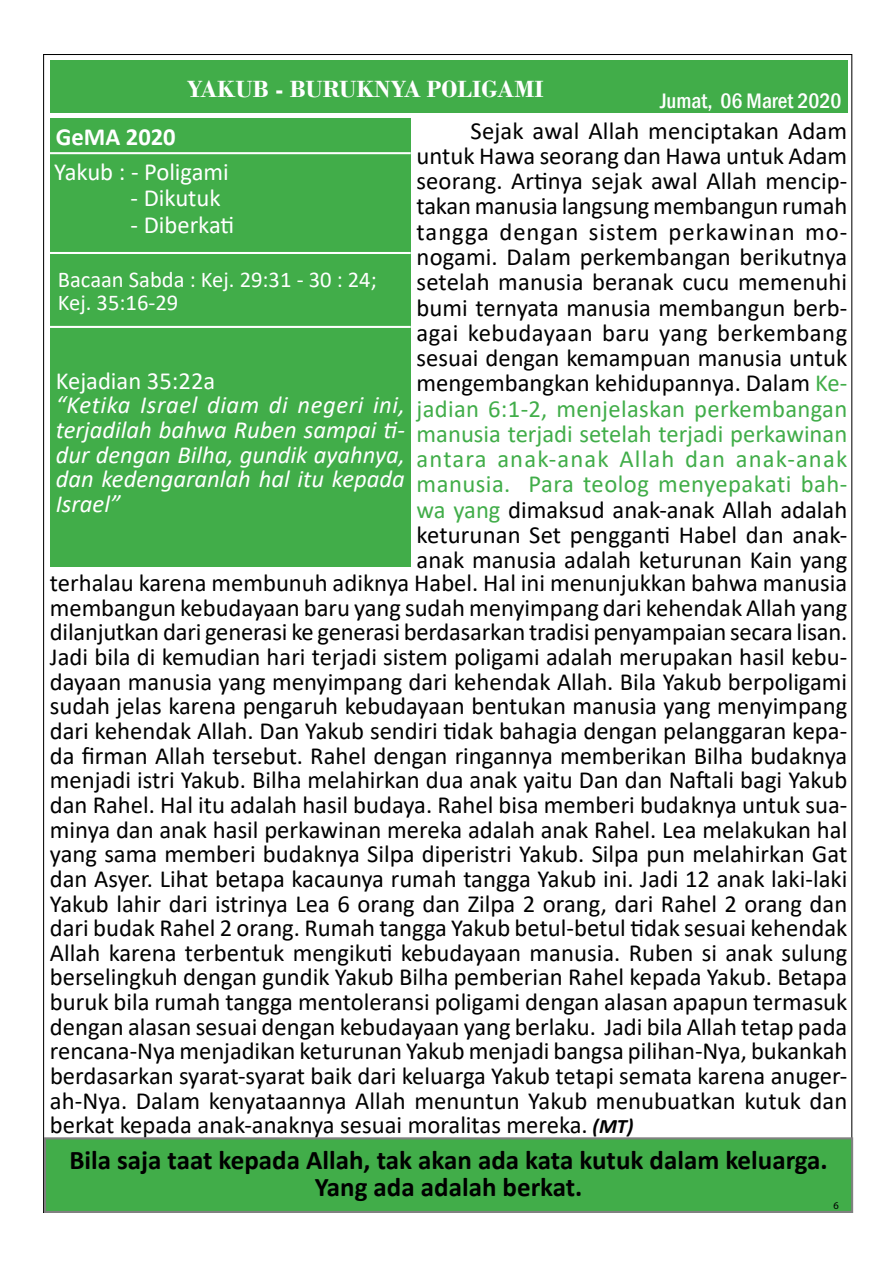
<style>
.page{position:relative;width:893px;height:1263px;background:#fff}
.page>*{position:absolute;margin:0;border:0;box-sizing:border-box;transform-origin:0 0}
.t1{font:700 27px/26.7px "Calibri";color:#000;text-align:center}
.t2{font:24.6px/24.6px "Calibri";color:#000;text-align:justify}
.t3{font:italic 24.6px/24.6px "Calibri";color:#fff;text-align:justify}
.t4{font:24.6px "Calibri";color:#fff}
.t5{font:700 24.6px "Bodoni";color:#fff}
.t6{font:700 24.6px "Calibri";color:#fff}
.t7{font:22.65px/22.6px "Calibri";color:#fff}
.t8{font:500 condensed 21.6px "Franklin Gothic";color:#fff}
.t9{font:10.5px "Myriad Pro";color:#000}
.s1{color:#41ad49}
.s2{font-weight:700;font-style:italic;font-size:20.55px}
</style>
<div class="page">
<div style="left:44px;top:1137px;width:809px;height:76px;background:#41ad49;border:2px solid #808080"></div>
<div style="left:50px;top:119px;width:361px;height:448px;background:#41ad49"></div>
<hr style="left:50px;top:252px;width:361px;height:2px;background:#fff">
<hr style="left:50px;top:326px;width:361px;height:2px;background:#fff">
<hr style="left:50px;top:152px;width:361px;height:2px;background:#fff">
<div style="left:50px;top:60px;width:797px;height:53px;background:#41ad49"></div>
<p class="t5" style="left:187px;top:74px;width:358px">YAKUB - BURUKNYA POLIGAMI</p>
<p class="t8" style="left:660px;top:86px;width:183px">Jumat, 06 Maret 2020</p>
<p class="t2" style="left:417px;top:117px;width:432px;line-height:25.2px;text-indent:54px">Sejak awal Allah menciptakan Adam untuk Hawa seorang dan Hawa untuk Adam seorang. Artinya sejak awal Allah mencip&shy;takan manusia langsung membangun rumah tangga dengan sistem perkawinan mo&shy;nogami. Dalam perkembangan berikutnya setelah manusia beranak cucu memenuhi bumi ternyata manusia membangun berb&shy;agai kebudayaan baru yang berkembang sesuai dengan kemampuan manusia untuk mengembangkan kehidupannya. Dalam <span class="s1">Ke&shy;jadian 6:1-2, menjelaskan perkembangan manusia terjadi setelah terjadi perkawinan antara anak-anak Allah dan anak-anak manusia. Para teolog menyepakati bah&shy;wa yang</span> dimaksud anak-anak Allah adalah keturunan Set pengganti Habel dan anak&shy;anak manusia adalah keturunan Kain yang</p>
<p class="t2" style="left:50px;top:570px;width:799px">terhalau karena membunuh adiknya Habel. Hal ini menunjukkan bahwa manusia membangun kebudayaan baru yang sudah menyimpang dari kehendak Allah yang dilanjutkan dari generasi ke generasi berdasarkan tradisi penyampaian secara lisan.<br>Jadi bila di kemudian hari terjadi sistem poligami adalah merupakan hasil kebu&shy;dayaan manusia yang menyimpang dari kehendak Allah. Bila Yakub berpoligami sudah jelas karena pengaruh kebudayaan bentukan manusia yang menyimpang dari kehendak Allah. Dan Yakub sendiri tidak bahagia dengan pelanggaran kepa&shy;da firman Allah tersebut. Rahel dengan ringannya memberikan Bilha budaknya menjadi istri Yakub. Bilha melahirkan dua anak yaitu Dan dan Naftali bagi Yakub dan Rahel. Hal itu adalah hasil budaya. Rahel bisa memberi budaknya untuk sua&shy;minya dan anak hasil perkawinan mereka adalah anak Rahel. Lea melakukan hal yang sama memberi budaknya Silpa diperistri Yakub. Silpa pun melahirkan Gat dan Asyer. Lihat betapa kacaunya rumah tangga Yakub ini. Jadi 12 anak laki-laki Yakub lahir dari istrinya Lea 6 orang dan Zilpa 2 orang, dari Rahel 2 orang dan dari budak Rahel 2 orang. Rumah tangga Yakub betul-betul tidak sesuai kehendak Allah karena terbentuk mengikuti kebudayaan manusia. Ruben si anak sulung berselingkuh dengan gundik Yakub Bilha pemberian Rahel kepada Yakub. Betapa buruk bila rumah tangga mentoleransi poligami dengan alasan apapun termasuk dengan alasan sesuai dengan kebudayaan yang berlaku. Jadi bila Allah tetap pada rencana-Nya menjadikan keturunan Yakub menjadi bangsa pilihan-Nya, bukankah berdasarkan syarat-syarat baik dari keluarga Yakub tetapi semata karena anuger&shy;ah-Nya. Dalam kenyataannya Allah menuntun Yakub menubuatkan kutuk dan berkat kepada anak-anaknya sesuai moralitas mereka. <span class="s2">(MT)</span></p>
<p class="t6" style="left:56px;top:119px;width:122px">GeMA 2020</p>
<p class="t4" style="left:54px;top:154px;width:176px">Yakub : - Poligami</p>
<p class="t4" style="left:131px;top:181px;width:92px">- Dikutuk</p>
<p class="t4" style="left:131px;top:208px;width:105px">- Diberkati</p>
<p class="t7" style="left:58px;top:268px;width:320px">Bacaan Sabda : Kej. 29:31 - 30 : 24;<br>Kej. 35:16-29</p>
<p class="t4" style="left:56px;top:363px;width:161px">Kejadian 35:22a</p>
<p class="t3" style="left:56px;top:392px;width:351px">“Ketika Israel diam di negeri ini, terjadilah bahwa Ruben sampai ti&shy;dur dengan Bilha, gundik ayahnya, dan kedengaranlah hal itu kepada Israel”</p>
<p class="t1" style="left:69px;top:1146px;width:760px">Bila saja taat kepada Allah, tak akan ada kata kutuk dalam keluarga.<br>Yang ada adalah berkat.</p>
<p class="t9" style="left:834px;top:1199px;width:7px">6</p>
</div>
